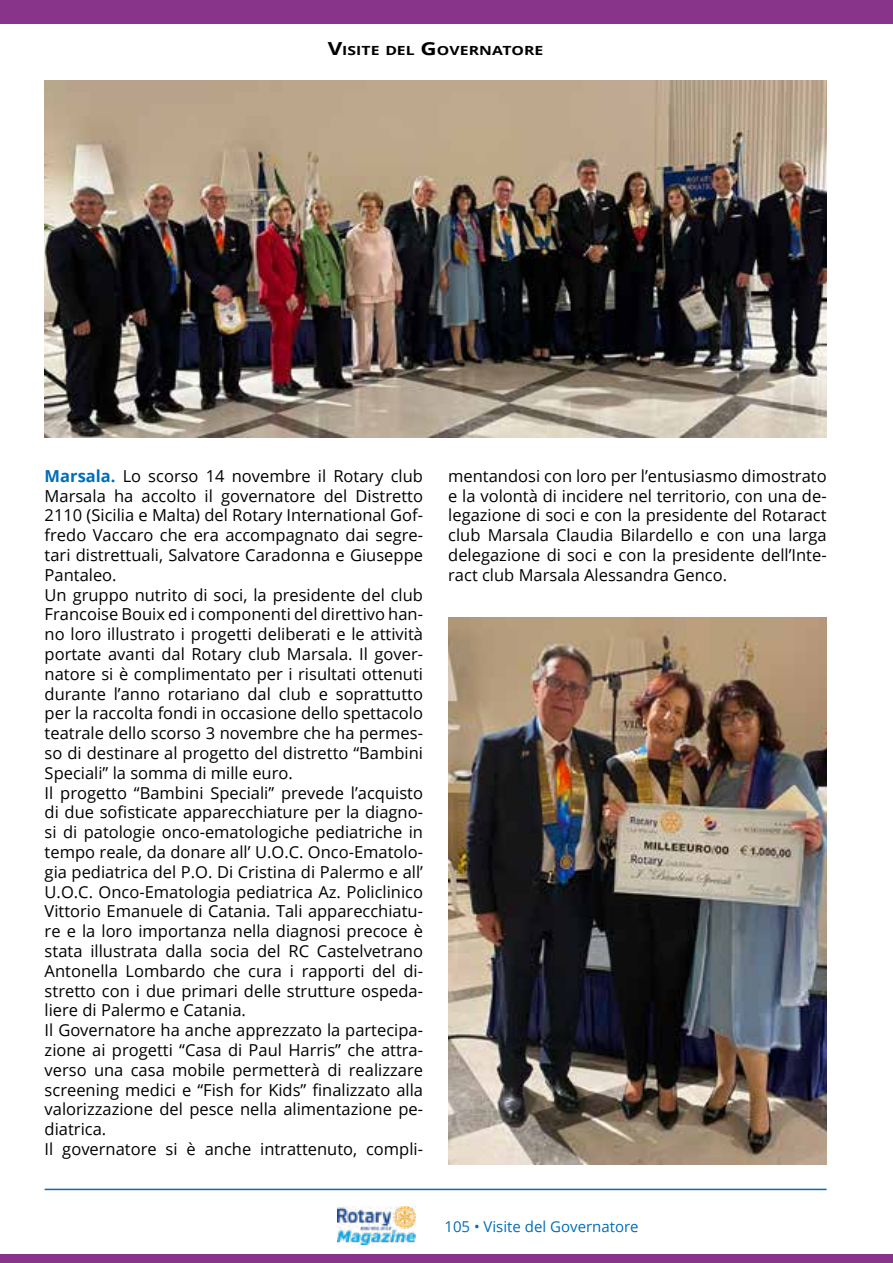
<style>
.page{position:relative;width:893px;height:1263px;background:#fff}
.page>*{position:absolute;margin:0;border:0;box-sizing:border-box;transform-origin:0 0}
.t1{font:16.5px/19.8px "Open Sans";color:#000}
.t2{font:15px "Open Sans";color:#006db8}
.t3{font:700 12.6px "Open Sans";letter-spacing:.005em;color:#000;scale:1.25 1}
.s1{font-size:18px}
.s2{font-weight:700;color:#006db8}
</style>
<div class="page">
<img style="left:337px;top:1206px;width:79px;height:39px">
<hr style="left:45px;top:1189px;width:782px;height:1px;background:#006db8">
<div style="left:0;top:1254px;width:893px;height:9px;background:#88348a"></div>
<div style="left:0;top:0;width:893px;height:23px;background:#88348a"></div>
<img style="left:45px;top:80px;width:782px;height:358px">
<img style="left:448px;top:617px;width:379px;height:547px">
<p class="t3" style="left:328px;top:42px;width:174px"><span class="s1">V</span>ISITE DEL <span class="s1">G</span>OVERNATORE</p>
<p class="t1" style="left:45px;top:465px;width:380px"><span class="s2">Marsala.</span> Lo scorso 14 novembre il Rotary club Marsala ha accolto il governatore del Distretto 2110 (Sicilia e Malta) del Rotary International Gof&shy;fredo Vaccaro che era accompagnato dai segre&shy;tari distrettuali, Salvatore Caradonna e Giuseppe Pantaleo.<br>Un gruppo nutrito di soci, la presidente del club Francoise Bouix ed i componenti del direttivo han&shy;no loro illustrato i progetti deliberati e le attività portate avanti dal Rotary club Marsala. Il gover&shy;natore si è complimentato per i risultati ottenuti durante l’anno rotariano dal club e soprattutto per la raccolta fondi in occasione dello spettacolo teatrale dello scorso 3 novembre che ha permes&shy;so di destinare al progetto del distretto “Bambini Speciali” la somma di mille euro.<br>Il progetto “Bambini Speciali” prevede l’acquisto di due sofisticate apparecchiature per la diagno&shy;si di patologie onco-ematologiche pediatriche in tempo reale, da donare all’ U.O.C. Onco-Ematolo&shy;gia pediatrica del P.O. Di Cristina di Palermo e all’ U.O.C. Onco-Ematologia pediatrica Az. Policlinico Vittorio Emanuele di Catania. Tali apparecchiatu&shy;re e la loro importanza nella diagnosi precoce è stata illustrata dalla socia del RC Castelvetrano Antonella Lombardo che cura i rapporti del di&shy;stretto con i due primari delle strutture ospeda&shy;liere di Palermo e Catania.<br>Il Governatore ha anche apprezzato la partecipa&shy;zione ai progetti “Casa di Paul Harris” che attra&shy;verso una casa mobile permetterà di realizzare screening medici e “Fish for Kids” finalizzato alla valorizzazione del pesce nella alimentazione pe&shy;diatrica.<br>Il governatore si è anche intrattenuto, compli-</p>
<p class="t1" style="left:448px;top:465px;width:380px;text-align:justify">mentandosi con loro per l’entusiasmo dimostrato e la volontà di incidere nel territorio, con una de&shy;legazione di soci e con la presidente del Rotaract club Marsala Claudia Bilardello e con una larga delegazione di soci e con la presidente dell’Inte&shy;ract club Marsala Alessandra Genco.</p>
<p class="t2" style="left:444px;top:1216px;width:196px">105 • Visite del Governatore</p>
</div>
